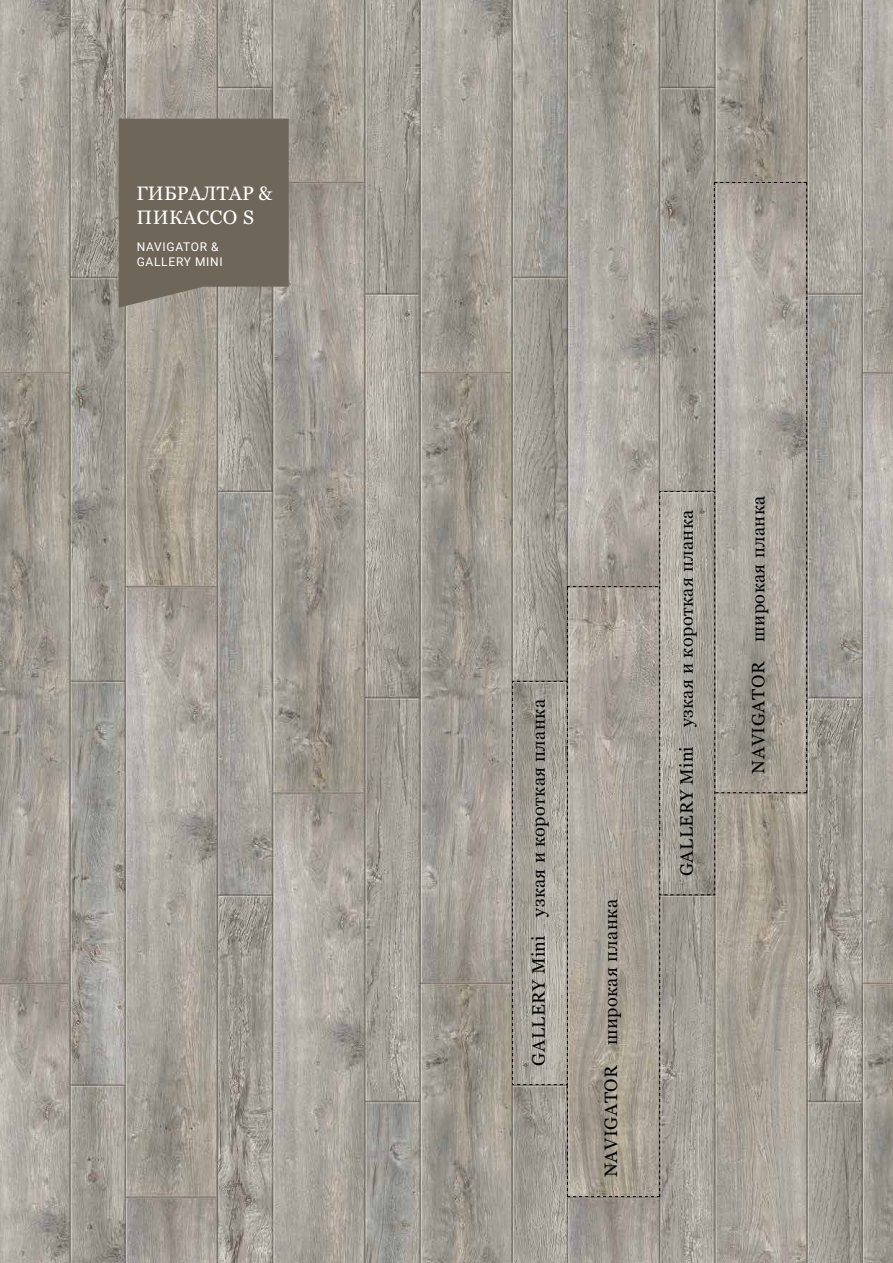
<style>
.page{position:relative;width:893px;height:1263px;background:#fff}
.page>*{position:absolute;margin:0;border:0;box-sizing:border-box;transform-origin:0 0}
.t1{font:19.5px/24px "Georgia";letter-spacing:.005em;color:#fff}
.t2{font:18px "Georgia";letter-spacing:.025em;color:#000}
.t3{font:12px/15px "Roboto";letter-spacing:.06em;color:#fff}
</style>
<div class="page">
<img style="left:0;top:0;width:893px;height:1263px">
<svg style="left:119px;top:119px;width:170px;height:189px;background:#736a5e"></svg>
<svg style="left:512px;top:182px;width:295px;height:1015px;background:#a6a197"></svg>
<p class="t1" style="left:136px;top:182px;width:137px">ГИБРАЛТАР &amp;<br>ПИКАССО S</p>
<p class="t3" style="left:137px;top:239px;width:88px">NAVIGATOR &amp;<br>GALLERY MINI</p>
<p class="t2" style="left:528px;top:1066px;width:368px;rotate:-90deg">GALLERY Mini узкая и короткая планка</p>
<p class="t2" style="left:600px;top:1177px;width:279px;rotate:-90deg">NAVIGATOR широкая планка</p>
<p class="t2" style="left:676px;top:876px;width:368px;rotate:-90deg">GALLERY Mini узкая и короткая планка</p>
<p class="t2" style="left:747px;top:774px;width:279px;rotate:-90deg">NAVIGATOR широкая планка</p>
</div>
